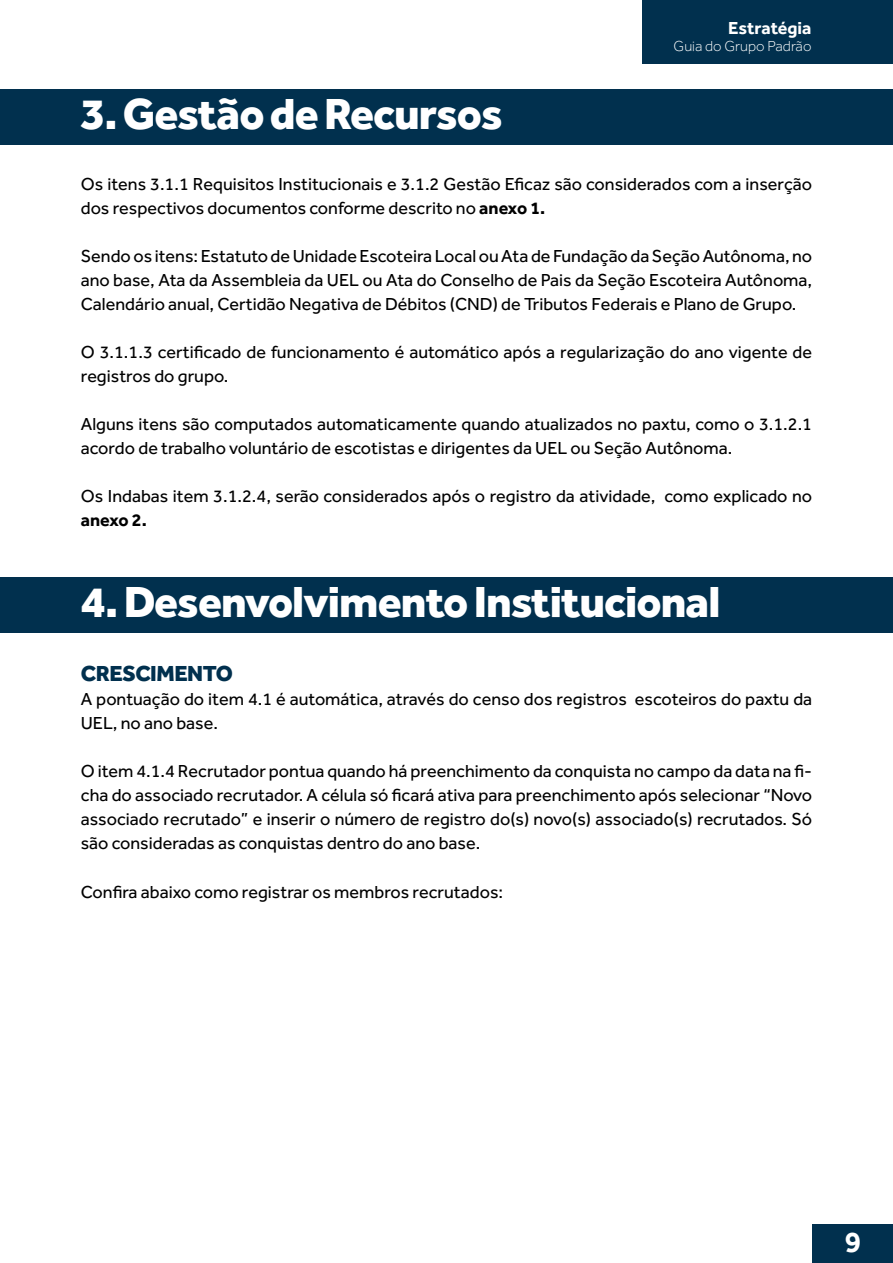
<style>
.page{position:relative;width:893px;height:1263px;background:#fff}
.page>*{position:absolute;margin:0;border:0;box-sizing:border-box;transform-origin:0 0}
.t1{font:800 45px "Effra";letter-spacing:-.02em;color:#fff}
.t2{font:700 30px "Effra";color:#fff}
.t3{font:800 22.5px "Effra";letter-spacing:-.02em;color:#01304e}
.t4{font:18px/24px "Effra";color:#000}
.t5{font:700 18px "Effra";color:#fff}
.t6{font:700 18px "Effra";letter-spacing:-.01em;color:#000}
.t7{font:300 15px "Effra";color:#fff}
.s1{font-weight:700}
</style>
<div class="page">
<div style="left:642px;top:0;width:251px;height:64px;background:#01304e"></div>
<div style="left:813px;top:1225px;width:80px;height:38px;background:#01304e"></div>
<div style="left:0;top:89px;width:893px;height:55px;background:#01304e"></div>
<div style="left:0;top:577px;width:893px;height:55px;background:#01304e"></div>
<h1 class="t1" style="left:81px;top:86px;width:424px">3. Gestão de Recursos</h1>
<p class="t5" style="left:728px;top:17px;width:85px">Estratégia</p>
<p class="t7" style="left:674px;top:38px;width:139px">Guia do Grupo Padrão</p>
<p class="t4" style="left:81px;top:172px;width:733px">Os itens 3.1.1 Requisitos Institucionais e 3.1.2 Gestão Eficaz são considerados com a inserção dos respectivos documentos conforme descrito no <span class="s1">anexo 1.</span></p>
<p class="t4" style="left:81px;top:244px;width:733px;text-align:justify">Sendo os itens: Estatuto de Unidade Escoteira Local ou Ata de Fundação da Seção Autônoma, no ano base, Ata da Assembleia da UEL ou Ata do Conselho de Pais da Seção Escoteira Autônoma, Calendário anual, Certidão Negativa de Débitos (CND) de Tributos Federais e Plano de Grupo.</p>
<p class="t4" style="left:81px;top:340px;width:733px">O 3.1.1.3 certificado de funcionamento é automático após a regularização do ano vigente de registros do grupo.</p>
<p class="t4" style="left:81px;top:412px;width:733px">Alguns itens são computados automaticamente quando atualizados no paxtu, como o 3.1.2.1 acordo de trabalho voluntário de escotistas e dirigentes da UEL ou Seção Autônoma.</p>
<p class="t4" style="left:81px;top:484px;width:733px">Os Indabas item 3.1.2.4, serão considerados após o registro da atividade, como explicado no</p>
<p class="t6" style="left:81px;top:509px;width:68px">anexo 2.</p>
<h1 class="t1" style="left:81px;top:574px;width:641px">4. Desenvolvimento Institucional</h1>
<p class="t3" style="left:81px;top:660px;width:154px">CRESCIMENTO</p>
<p class="t4" style="left:81px;top:687px;width:733px">A pontuação do item 4.1 é automática, através do censo dos registros escoteiros do paxtu da<br>UEL, no ano base.</p>
<p class="t4" style="left:81px;top:759px;width:733px;text-align:justify">O item 4.1.4 Recrutador pontua quando há preenchimento da conquista no campo da data na fi&shy;cha do associado recrutador. A célula só ficará ativa para preenchimento após selecionar “Novo associado recrutado” e inserir o número de registro do(s) novo(s) associado(s) recrutados. Só são consideradas as conquistas dentro do ano base.</p>
<p class="t4" style="left:81px;top:879px;width:424px">Confira abaixo como registrar os membros recrutados:</p>
<h2 class="t2" style="left:845px;top:1224px;width:18px">9</h2>
</div>
